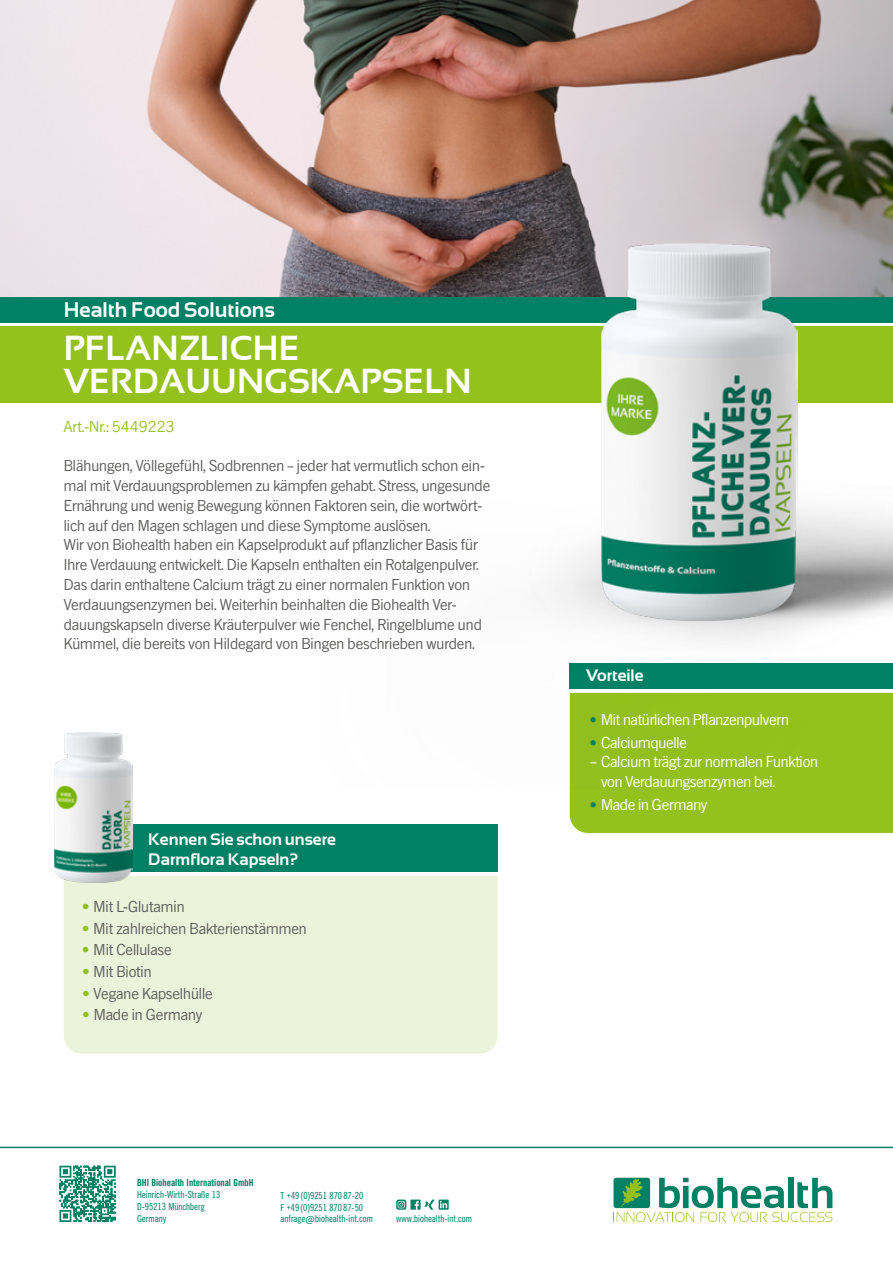
<style>
.page{position:relative;width:893px;height:1263px;background:#fff}
.page>*{position:absolute;margin:0;border:0;box-sizing:border-box;transform-origin:0 0}
.t1{font:700 34.5px/33px "Sansation";color:#fff}
.t2{font:700 21px "Sansation";color:#fff}
.t3{font:16.5px/19.8px "News Gothic SB";color:#5c5c5b}
.t4{font:16.5px/19.8px "News Gothic SB";letter-spacing:-.01em;color:#fff}
.t5{font:700 16.5px/19.8px "Sansation";color:#fff}
.t6{font:16.5px "News Gothic SB";color:#95c11f}
.t7{font:10.5px/12px "News Gothic SB Con";color:#008165}
.t8{font:10.5px "News Gothic SB Bold Con";color:#008165}
.s1{color:#90c026}
.s2{font-size:15.75px;color:#008165}
</style>
<div class="page">
<img style="left:0;top:0;width:893px;height:298px">
<div style="left:64px;top:876px;width:434px;height:177px;background:#ecf3db"></div>
<div style="left:64px;top:824px;width:434px;height:47px;background:#008165"></div>
<div style="left:0;top:326px;width:893px;height:77px;background:#95c11f"></div>
<hr style="left:0;top:1147px;width:893px;height:1px;background:#008165">
<div style="left:570px;top:788px;width:323px;height:45px;background:#95c11f"></div>
<div style="left:0;top:298px;width:893px;height:25px;background:#008165"></div>
<img style="left:550px;top:453px;width:343px;height:335px">
<img style="left:601px;top:244px;width:196px;height:376px">
<img style="left:54px;top:732px;width:78px;height:150px">
<svg style="left:60px;top:1166px;width:56px;height:56px"></svg>
<svg style="left:613px;top:1178px;width:219px;height:44px"></svg>
<svg style="left:396px;top:1199px;width:53px;height:11px"></svg>
<p class="t2" style="left:64px;top:298px;width:213px">Health Food Solutions</p>
<h1 class="t1" style="left:64px;top:332px;width:409px">PFLANZLICHE<br>VERDAUUNGSKAPSELN</h1>
<p class="t6" style="left:64px;top:417px;width:112px">Art.-Nr.: 5449223</p>
<p class="t3" style="left:64px;top:456px;width:428px">Blähungen, Völlegefühl, Sodbrennen – jeder hat vermutlich schon ein&shy;mal mit Verdauungsproblemen zu kämpfen gehabt. Stress, ungesunde Ernährung und wenig Bewegung können Faktoren sein, die wortwört&shy;lich auf den Magen schlagen und diese Symptome auslösen.<br>Wir von Biohealth haben ein Kapselprodukt auf pflanzlicher Basis für Ihre Verdauung entwickelt. Die Kapseln enthalten ein Rotalgenpulver.<br>Das darin enthaltene Calcium trägt zu einer normalen Funktion von Verdauungsenzymen bei. Weiterhin beinhalten die Biohealth Ver&shy;dauungskapseln diverse Kräuterpulver wie Fenchel, Ringelblume und Kümmel, die bereits von Hildegard von Bingen beschrieben wurden.</p>
<p class="t5" style="left:148px;top:829px;width:189px">Kennen Sie schon unsere<br>Darmflora Kapseln?</p>
<p class="t3" style="left:83px;top:897px;width:103px"><span class="s1">•</span> Mit L-Glutamin</p>
<p class="t3" style="left:83px;top:918px;width:225px"><span class="s1">•</span> Mit zahlreichen Bakterienstämmen</p>
<p class="t3" style="left:83px;top:940px;width:90px"><span class="s1">•</span> Mit Cellulase</p>
<p class="t3" style="left:83px;top:962px;width:70px"><span class="s1">•</span> Mit Biotin</p>
<p class="t3" style="left:83px;top:983px;width:131px"><span class="s1">•</span> Vegane Kapselhülle</p>
<p class="t3" style="left:83px;top:1005px;width:121px"><span class="s1">•</span> Made in Germany</p>
<p class="t8" style="left:137px;top:1176px;width:118px">BHI Biohealth International GmbH</p>
<p class="t7" style="left:137px;top:1188px;width:85px">Heinrich-Wirth-Straße 13<br>D-95213 Münchberg<br>Germany</p>
<p class="t7" style="left:280px;top:1189px;width:94px;line-height:11.6px">T +49(0)9251 87087-20<br>F +49(0)9251 87087-50 anfrage@biohealth-int.com</p>
<p class="t7" style="left:396px;top:1212px;width:77px">www.biohealth-int.com</p>
<p class="t5" style="left:586px;top:665px;width:59px">Vorteile</p>
<p class="t4" style="left:590px;top:710px;width:200px"><span class="s2">•</span> Mit natürlichen Pflanzenpulvern</p>
<p class="t4" style="left:590px;top:732px;width:98px"><span class="s2">•</span> Calciumquelle</p>
<p class="t4" style="left:601px;top:752px;width:219px;text-indent:-11px">– Calcium trägt zur normalen Funktion von Verdauungsenzymen bei.</p>
<p class="t4" style="left:590px;top:794px;width:118px"><span class="s2">•</span> Made in Germany</p>
</div>
